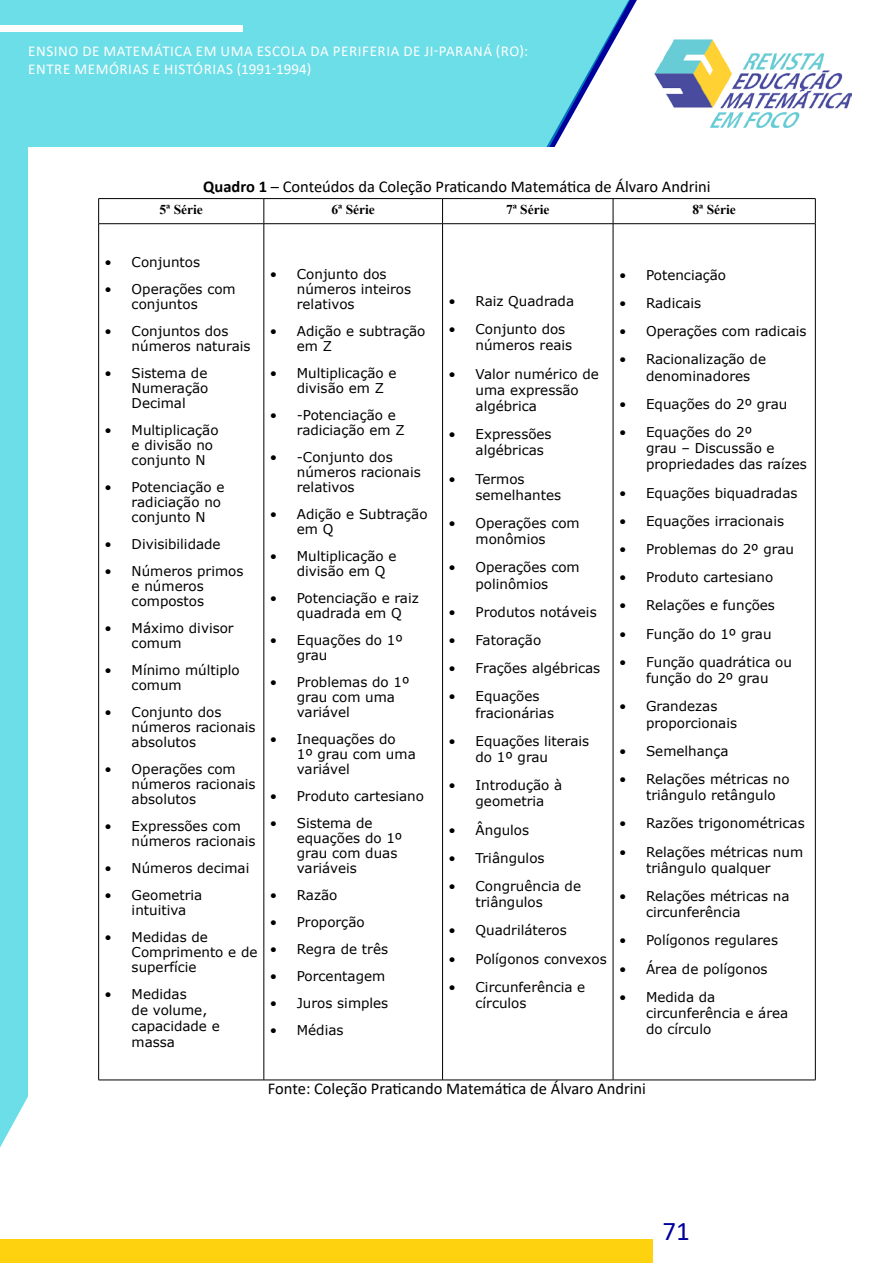
<style>
.page{position:relative;width:893px;height:1263px;background:#fff}
.page>*{position:absolute;margin:0;border:0;box-sizing:border-box;transform-origin:0 0}
.t1{font:27px "Calibri";color:#00009c}
.t2{font:16.5px "Calibri";color:#000}
.t3{font:15px/18px "Calibri";letter-spacing:.04em;color:#fff}
.t4{font:13.5px/15px "Verdana";color:#000}
.t5{font:700 13.5px "Times New Roman";color:#000}
.s1{font-weight:700}
</style>
<div class="page">
<img style="left:654px;top:39px;width:197px;height:88px">
<div style="left:0;top:0;width:630px;height:1147px;background:#6cdee7"></div>
<div style="left:0;top:25px;width:242px;height:6px;background:#fff"></div>
<div style="left:0;top:1239px;width:653px;height:24px;background:#ffd20f"></div>
<div style="left:28px;top:148px;width:835px;height:1074px;background:#fff"></div>
<hr style="left:98px;top:198px;width:166px;height:1px;background:#000">
<hr style="left:264px;top:198px;width:179px;height:1px;background:#000">
<hr style="left:443px;top:198px;width:170px;height:1px;background:#000">
<hr style="left:613px;top:198px;width:202px;height:1px;background:#000">
<svg style="left:815px;top:199px;width:1px;height:25px"></svg>
<hr style="left:98px;top:223px;width:166px;height:1px;background:#000">
<hr style="left:264px;top:223px;width:179px;height:1px;background:#000">
<hr style="left:443px;top:223px;width:170px;height:1px;background:#000">
<hr style="left:613px;top:223px;width:202px;height:1px;background:#000">
<hr style="left:98px;top:1080px;width:166px;height:1px;background:#000">
<hr style="left:264px;top:1080px;width:179px;height:1px;background:#000">
<hr style="left:443px;top:1080px;width:170px;height:1px;background:#000">
<hr style="left:613px;top:1080px;width:202px;height:1px;background:#000">
<svg style="left:98px;top:199px;width:1px;height:25px"></svg>
<svg style="left:264px;top:199px;width:1px;height:25px"></svg>
<svg style="left:442px;top:199px;width:1px;height:25px"></svg>
<svg style="left:613px;top:199px;width:1px;height:25px"></svg>
<hr style="left:98px;top:224px;width:1px;height:856px;background:#000">
<hr style="left:264px;top:224px;width:1px;height:856px;background:#000">
<hr style="left:442px;top:224px;width:1px;height:856px;background:#000">
<hr style="left:613px;top:224px;width:1px;height:856px;background:#000">
<hr style="left:815px;top:224px;width:1px;height:856px;background:#000">
<p class="t3" style="left:28px;top:42px;width:501px">ENSINO DE MATEMÁTICA EM UMA ESCOLA DA PERIFERIA DE JI-PARANÁ (RO):<br>ENTRE MEMÓRIAS E HISTÓRIAS (1991-1994)</p>
<p class="t2" style="left:203px;top:175px;width:509px"><span class="s1">Quadro 1</span> – Conteúdos da Coleção Praticando Matemática de Álvaro Andrini</p>
<p class="t5" style="left:160px;top:199px;width:45px">5ª Série</p>
<p class="t5" style="left:331px;top:199px;width:45px">6ª Série</p>
<p class="t5" style="left:506px;top:199px;width:45px">7ª Série</p>
<p class="t5" style="left:692px;top:199px;width:45px">8ª Série</p>
<p class="t4" style="left:105px;top:254px;width:97px">• Conjuntos</p>
<p class="t4" style="left:132px;top:281px;width:106px;text-indent:-27px">• Operações com conjuntos</p>
<p class="t4" style="left:132px;top:323px;width:120px;text-indent:-27px">• Conjuntos dos números naturais</p>
<p class="t4" style="left:132px;top:365px;width:78px;text-align:justify;text-indent:-27px">• Sistema de Numeração Decimal</p>
<p class="t4" style="left:132px;top:422px;width:88px;text-indent:-27px">• Multiplicação e divisão no conjunto N</p>
<p class="t4" style="left:132px;top:479px;width:94px;text-indent:-27px">• Potenciação e radiciação no conjunto N</p>
<p class="t4" style="left:105px;top:536px;width:118px">• Divisibilidade</p>
<p class="t4" style="left:132px;top:563px;width:113px;text-indent:-27px">• Números primos e números compostos</p>
<p class="t4" style="left:132px;top:620px;width:104px;text-indent:-27px">• Máximo divisor comum</p>
<p class="t4" style="left:132px;top:662px;width:110px;text-indent:-27px">• Mínimo múltiplo comum</p>
<p class="t4" style="left:132px;top:704px;width:125px;text-indent:-27px">• Conjunto dos números racionais absolutos</p>
<p class="t4" style="left:132px;top:761px;width:125px;text-indent:-27px">• Operações com números racionais absolutos</p>
<p class="t4" style="left:132px;top:818px;width:125px;text-indent:-27px">• Expressões com números racionais</p>
<p class="t4" style="left:105px;top:860px;width:146px">• Números decimai</p>
<p class="t4" style="left:132px;top:887px;width:72px;text-indent:-27px">• Geometria intuitiva</p>
<p class="t4" style="left:132px;top:929px;width:127px;text-indent:-27px">• Medidas de<br>Comprimento e de superfície</p>
<p class="t4" style="left:132px;top:985px;width:90px;line-height:16.2px;text-indent:-27px">• Medidas<br>de volume, capacidade e massa</p>
<p class="t4" style="left:297px;top:266px;width:116px;text-indent:-27px">• Conjunto dos números inteiros relativos</p>
<p class="t4" style="left:297px;top:323px;width:130px;text-indent:-27px">• Adição e subtração em Z</p>
<p class="t4" style="left:297px;top:365px;width:101px;text-indent:-27px">• Multiplicação e divisão em Z</p>
<p class="t4" style="left:297px;top:407px;width:109px;text-indent:-27px">• -Potenciação e radiciação em Z</p>
<p class="t4" style="left:297px;top:449px;width:125px;text-indent:-27px">• -Conjunto dos números racionais relativos</p>
<p class="t4" style="left:297px;top:506px;width:132px;text-indent:-27px">• Adição e Subtração em Q</p>
<p class="t4" style="left:297px;top:548px;width:101px;text-indent:-27px">• Multiplicação e divisão em Q</p>
<p class="t4" style="left:297px;top:590px;width:124px;text-indent:-27px">• Potenciação e raiz quadrada em Q</p>
<p class="t4" style="left:297px;top:632px;width:107px;text-indent:-27px">• Equações do 1º grau</p>
<p class="t4" style="left:297px;top:674px;width:114px;text-indent:-27px">• Problemas do 1º grau com uma variável</p>
<p class="t4" style="left:297px;top:731px;width:120px;text-indent:-27px">• Inequações do<br>1º grau com uma variável</p>
<p class="t4" style="left:270px;top:788px;width:156px">• Produto cartesiano</p>
<p class="t4" style="left:297px;top:815px;width:107px;text-indent:-27px">• Sistema de equações do 1º grau com duas variáveis</p>
<p class="t4" style="left:270px;top:887px;width:69px">• Razão</p>
<p class="t4" style="left:270px;top:914px;width:96px">• Proporção</p>
<p class="t4" style="left:270px;top:941px;width:120px">• Regra de três</p>
<p class="t4" style="left:270px;top:968px;width:117px">• Porcentagem</p>
<p class="t4" style="left:270px;top:995px;width:120px">• Juros simples</p>
<p class="t4" style="left:270px;top:1022px;width:75px">• Médias</p>
<p class="t4" style="left:449px;top:293px;width:127px">• Raiz Quadrada</p>
<p class="t4" style="left:476px;top:321px;width:98px;line-height:16.2px;text-indent:-27px">• Conjunto dos números reais</p>
<p class="t4" style="left:476px;top:365px;width:125px;line-height:16.2px;text-indent:-27px">• Valor numérico de uma expressão algébrica</p>
<p class="t4" style="left:476px;top:426px;width:78px;line-height:16.2px;text-indent:-27px">• Expressões algébricas</p>
<p class="t4" style="left:476px;top:470px;width:87px;line-height:16.2px;text-indent:-27px">• Termos semelhantes</p>
<p class="t4" style="left:449px;top:515px;width:133px;line-height:16.2px;text-align:center">• Operações com monômios</p>
<p class="t4" style="left:449px;top:559px;width:133px;line-height:16.2px;text-align:center">• Operações com polinômios</p>
<p class="t4" style="left:449px;top:604px;width:150px">• Produtos notáveis</p>
<p class="t4" style="left:449px;top:632px;width:94px">• Fatoração</p>
<p class="t4" style="left:449px;top:661px;width:153px">• Frações algébricas</p>
<p class="t4" style="left:476px;top:688px;width:80px;line-height:16.2px;text-indent:-27px">• Equações fracionárias</p>
<p class="t4" style="left:476px;top:733px;width:115px;line-height:16.2px;text-indent:-27px">• Equações literais do 1º grau</p>
<p class="t4" style="left:476px;top:777px;width:88px;line-height:16.2px;text-indent:-27px">• Introdução à geometria</p>
<p class="t4" style="left:449px;top:822px;width:82px">• Ângulos</p>
<p class="t4" style="left:449px;top:850px;width:98px">• Triângulos</p>
<p class="t4" style="left:476px;top:878px;width:107px;line-height:16.2px;text-indent:-27px">• Congruência de triângulos</p>
<p class="t4" style="left:449px;top:923px;width:120px">• Quadriláteros</p>
<p class="t4" style="left:449px;top:951px;width:160px">• Polígonos convexos</p>
<p class="t4" style="left:476px;top:979px;width:111px;line-height:16.2px;text-indent:-27px">• Circunferência e círculos</p>
<p class="t4" style="left:619px;top:267px;width:109px">• Potenciação</p>
<p class="t4" style="left:619px;top:295px;width:84px">• Radicais</p>
<p class="t4" style="left:619px;top:324px;width:189px">• Operações com radicais</p>
<p class="t4" style="left:646px;top:351px;width:121px;line-height:16.2px;text-indent:-27px">• Racionalização de denominadores</p>
<p class="t4" style="left:619px;top:396px;width:170px">• Equações do 2º grau</p>
<p class="t4" style="left:646px;top:424px;width:162px;line-height:16.2px;text-indent:-27px">• Equações do 2º<br>grau – Discussão e propriedades das raízes</p>
<p class="t4" style="left:619px;top:485px;width:180px">• Equações biquadradas</p>
<p class="t4" style="left:619px;top:513px;width:167px">• Equações irracionais</p>
<p class="t4" style="left:619px;top:541px;width:176px">• Problemas do 2º grau</p>
<p class="t4" style="left:619px;top:570px;width:156px">• Produto cartesiano</p>
<p class="t4" style="left:619px;top:598px;width:157px">• Relações e funções</p>
<p class="t4" style="left:619px;top:626px;width:154px">• Função do 1º grau</p>
<p class="t4" style="left:619px;top:654px;width:174px;line-height:16.2px;text-align:center">• Função quadrática ou função do 2º grau</p>
<p class="t4" style="left:646px;top:698px;width:93px;line-height:16.2px;text-indent:-27px">• Grandezas proporcionais</p>
<p class="t4" style="left:619px;top:743px;width:111px">• Semelhança</p>
<p class="t4" style="left:646px;top:771px;width:145px;line-height:16.2px;text-indent:-27px">• Relações métricas no triângulo retângulo</p>
<p class="t4" style="left:619px;top:816px;width:187px">• Razões trigonométricas</p>
<p class="t4" style="left:619px;top:843px;width:186px;line-height:16.2px;text-align:center">• Relações métricas num triângulo qualquer</p>
<p class="t4" style="left:646px;top:888px;width:145px;line-height:16.2px;text-indent:-27px">• Relações métricas na circunferência</p>
<p class="t4" style="left:619px;top:933px;width:160px">• Polígonos regulares</p>
<p class="t4" style="left:619px;top:961px;width:150px">• Área de polígonos</p>
<p class="t4" style="left:646px;top:988px;width:144px;line-height:16.2px;text-indent:-27px">• Medida da circunferência e área do círculo</p>
<p class="t2" style="left:268px;top:1077px;width:380px">Fonte: Coleção Praticando Matemática de Álvaro Andrini</p>
<h1 class="t1" style="left:662px;top:1212px;width:29px">71</h1>
</div>
